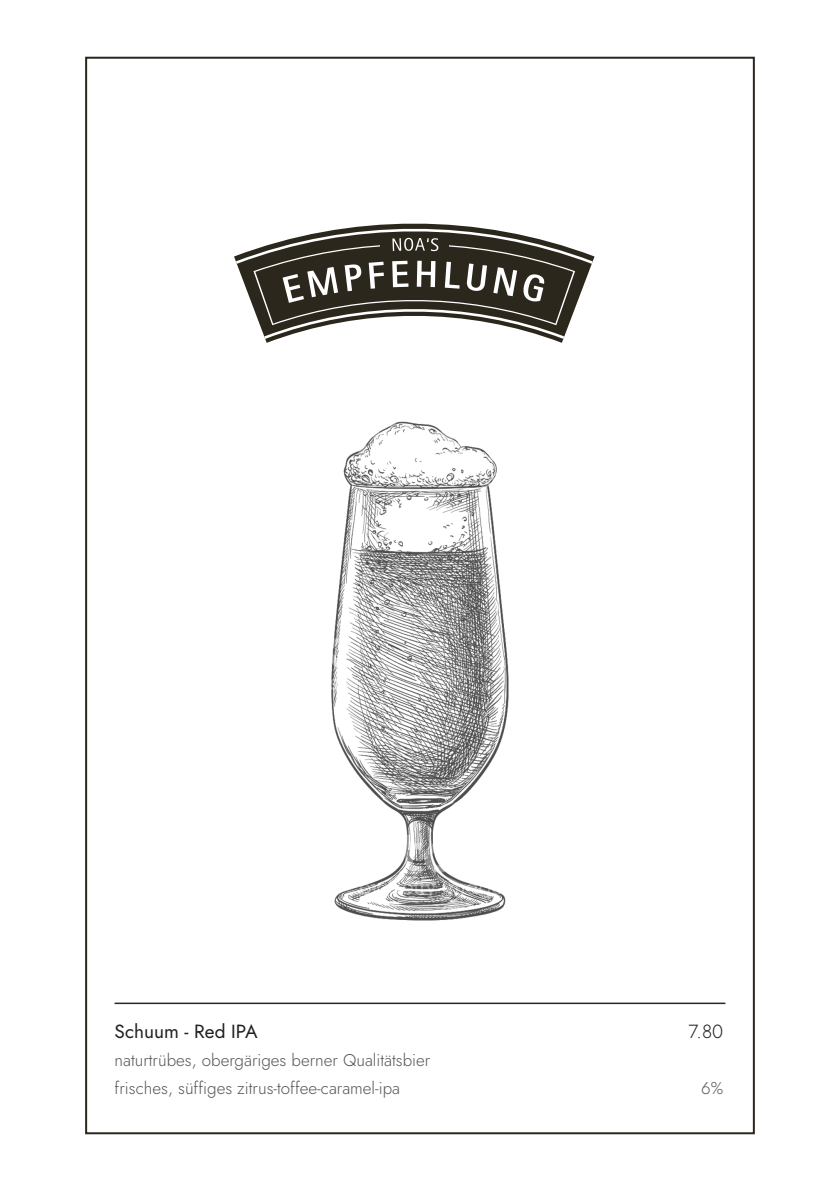
<style>
.page{position:relative;width:840px;height:1191px;background:#fff}
.page>*{position:absolute;margin:0;border:0;box-sizing:border-box;transform-origin:0 0}
.Grundtext{font:19px "Jost";color:#231f20}
.Grundtext-2{font:300 19px "Jost";color:#231f20}
.Grundtext-3{font:300 17px "Jost";color:#57585a}
</style>
<div class="page">
<hr style="left:114px;top:1002px;width:611px;height:2px;background:#2b271d">
<img style="left:331px;top:421px;width:178px;height:500px">
<svg style="left:236px;top:223px;width:356px;height:116px"></svg>
<p class="Grundtext" style="left:114px;top:1018px;width:144px">Schuum - Red IPA</p>
<p class="Grundtext-2" style="left:688px;top:1018px;width:36px">7.80</p>
<p class="Grundtext-3" style="left:114px;top:1048px;width:317px">naturtrübes, obergäriges berner Qualitätsbier</p>
<p class="Grundtext-3" style="left:114px;top:1076px;width:287px">frisches, süffiges zitrus-toffee-caramel-ipa</p>
<p class="Grundtext-3" style="left:701px;top:1076px;width:23px">6%</p>
</div>
